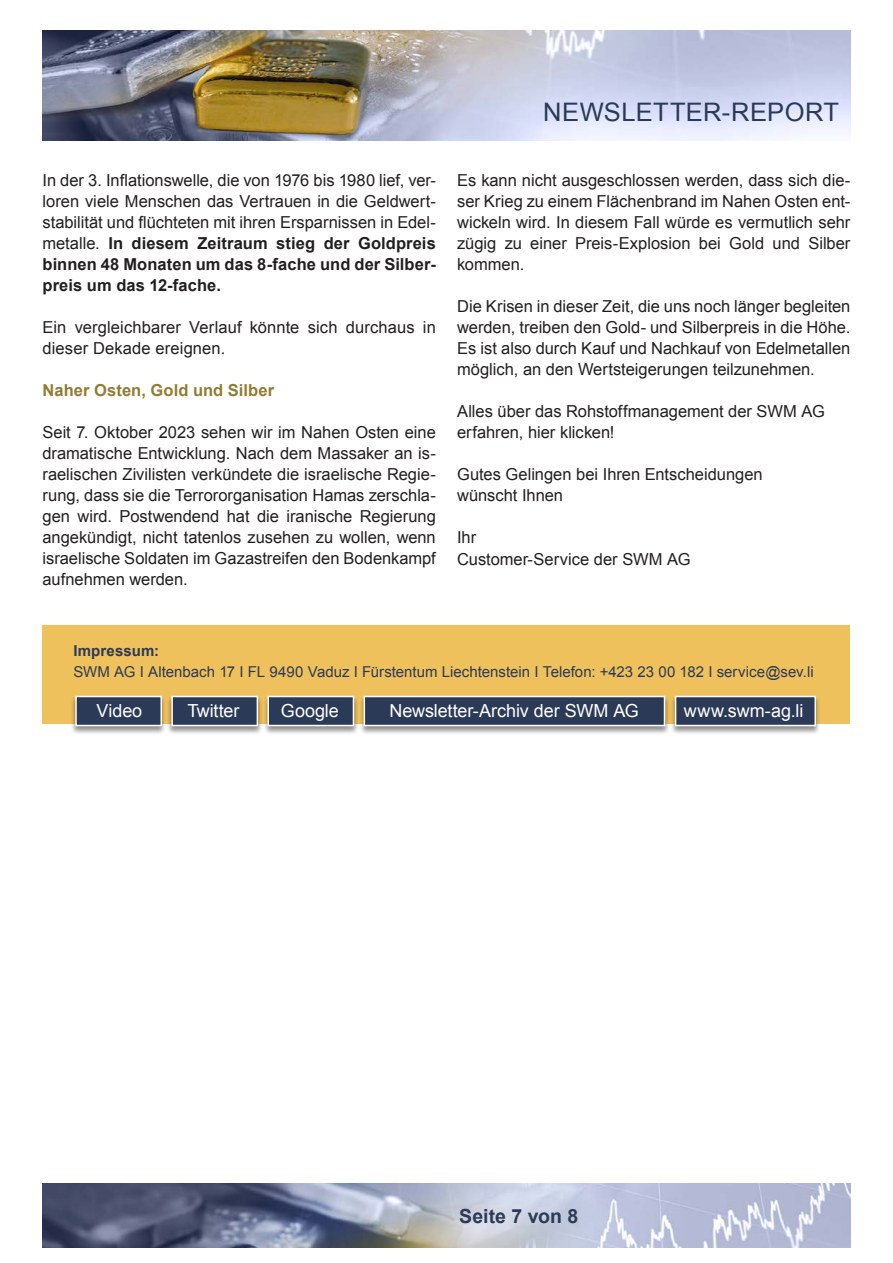
<style>
.page{position:relative;width:893px;height:1263px;background:#fff}
.page>*{position:absolute;margin:0;border:0;box-sizing:border-box;transform-origin:0 0}
.t1{font:25.5px "Arial";letter-spacing:.015em;color:#2b3a56}
.t2{font:700 19.5px "Arial";color:#2b3a56}
.t3{font:18px "Arial";letter-spacing:-.005em;color:#fff}
.t4{font:16.5px/21px "Arial";color:#231f20;text-align:justify}
.t5{font:700 16.5px "Arial";letter-spacing:.005em;color:#927c32}
.t6{font:15px "Arial";color:#2b3a56}
.t7{font:700 15px "Arial";letter-spacing:.01em;color:#2b3a56}
.s1{font-weight:700}
</style>
<div class="page">
<img style="left:43px;top:31px;width:807px;height:109px">
<img style="left:43px;top:1183px;width:807px;height:64px">
<div style="left:43px;top:625px;width:807px;height:99px;background:#eec15c"></div>
<div style="left:71px;top:695px;width:96px;height:40px;background:#231f20;opacity:.5"></div>
<div style="left:75px;top:696px;width:87px;height:30px;background:#2b3a56;border:2px solid #fff"></div>
<div style="left:167px;top:695px;width:96px;height:40px;background:#231f20;opacity:.5"></div>
<div style="left:171px;top:696px;width:87px;height:30px;background:#2b3a56;border:2px solid #fff"></div>
<div style="left:263px;top:695px;width:96px;height:40px;background:#231f20;opacity:.5"></div>
<div style="left:267px;top:696px;width:87px;height:30px;background:#2b3a56;border:2px solid #fff"></div>
<div style="left:359px;top:695px;width:311px;height:40px;background:#231f20;opacity:.5"></div>
<div style="left:364px;top:696px;width:301px;height:30px;background:#2b3a56;border:2px solid #fff"></div>
<div style="left:670px;top:695px;width:150px;height:40px;background:#231f20;opacity:.5"></div>
<div style="left:675px;top:696px;width:141px;height:30px;background:#2b3a56;border:2px solid #fff"></div>
<h1 class="t1" style="left:543px;top:95px;width:297px">NEWSLETTER-REPORT</h1>
<p class="t4" style="left:43px;top:170px;width:395px">In der 3. Inflationswelle, die von 1976 bis 1980 lief, ver&shy;loren viele Menschen das Vertrauen in die Geldwert&shy;stabilität und flüchteten mit ihren Ersparnissen in Edel&shy;metalle. <span class="s1">In diesem Zeitraum stieg der Goldpreis binnen 48 Monaten um das 8-fache und der Silber&shy;preis um das 12-fache.</span></p>
<p class="t4" style="left:43px;top:317px;width:395px">Ein vergleichbarer Verlauf könnte sich durchaus in dieser Dekade ereignen.</p>
<p class="t5" style="left:43px;top:380px;width:233px">Naher Osten, Gold und Silber</p>
<p class="t4" style="left:43px;top:422px;width:395px">Seit 7. Oktober 2023 sehen wir im Nahen Osten eine dramatische Entwicklung. Nach dem Massaker an is&shy;raelischen Zivilisten verkündete die israelische Regie&shy;rung, dass sie die Terrororganisation Hamas zerschla&shy;gen wird. Postwendend hat die iranische Regierung angekündigt, nicht tatenlos zusehen zu wollen, wenn israelische Soldaten im Gazastreifen den Bodenkampf aufnehmen werden.</p>
<p class="t4" style="left:457px;top:170px;width:395px">Es kann nicht ausgeschlossen werden, dass sich die&shy;ser Krieg zu einem Flächenbrand im Nahen Osten ent&shy;wickeln wird. In diesem Fall würde es vermutlich sehr zügig zu einer Preis-Explosion bei Gold und Silber kommen.</p>
<p class="t4" style="left:457px;top:296px;width:395px">Die Krisen in dieser Zeit, die uns noch länger begleiten werden, treiben den Gold- und Silberpreis in die Höhe.<br>Es ist also durch Kauf und Nachkauf von Edelmetallen möglich, an den Wertsteigerungen teilzunehmen.</p>
<p class="t4" style="left:457px;top:401px;width:369px">Alles über das Rohstoffmanagement der SWM AG erfahren, hier klicken!</p>
<p class="t4" style="left:457px;top:464px;width:307px">Gutes Gelingen bei Ihren Entscheidungen wünscht Ihnen</p>
<p class="t4" style="left:457px;top:527px;width:235px;line-height:21.6px">Ihr<br>Customer-Service der SWM AG</p>
<p class="t7" style="left:73px;top:641px;width:87px">Impressum:</p>
<p class="t6" style="left:73px;top:662px;width:742px">SWM AG I Altenbach 17 I FL 9490 Vaduz I Fürstentum Liechtenstein I Telefon: +423 23 00 182 I service@sev.li</p>
<p class="t3" style="left:96px;top:699px;width:47px">Video</p>
<p class="t3" style="left:187px;top:699px;width:54px">Twitter</p>
<p class="t3" style="left:281px;top:699px;width:59px">Google</p>
<p class="t3" style="left:389px;top:699px;width:251px">Newsletter-Archiv der SWM AG</p>
<p class="t3" style="left:684px;top:699px;width:121px">www.swm-ag.li</p>
<p class="t2" style="left:459px;top:1203px;width:120px">Seite 7 von 8</p>
</div>
